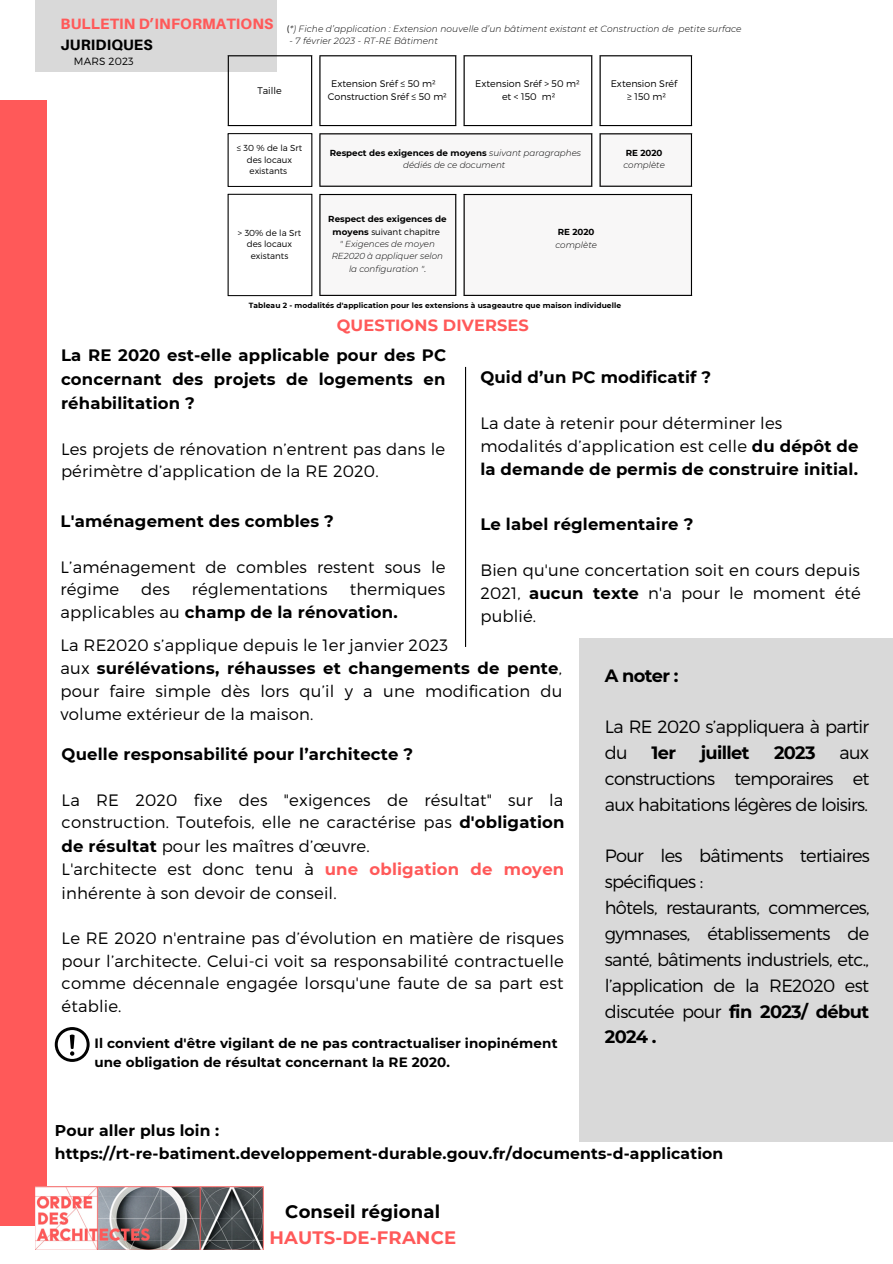
<style>
.page{position:relative;width:893px;height:1264px;background:#fff}
.page>*{position:absolute;margin:0;border:0;box-sizing:border-box;transform-origin:0 0}
.t1{font:700 18px "Montserrat";letter-spacing:.01em;color:#000}
.t2{font:700 18px "Montserrat";letter-spacing:.01em;color:#ff5959}
.t3{font:300 17.85px/25.8px "Montserrat";letter-spacing:-.035em;color:#000}
.t4{font:700 17.85px "Montserrat";letter-spacing:-.035em;color:#000}
.t5{font:300 16.5px/22.5px "Montserrat";letter-spacing:.01em;color:#000}
.t6{font:700 16.5px/23.5px "Montserrat";letter-spacing:.01em;color:#000;text-align:justify}
.t7{font:700 16.2px "Montserrat";letter-spacing:.01em;color:#ff5959}
.t8{font:700 15.6px/22.5px "Montserrat";letter-spacing:.01em;color:#000}
.t9{font:800 15px "Aileron";letter-spacing:.01em;color:#ff5959}
.t10{font:800 15px "Aileron";letter-spacing:.01em;color:#000}
.t11{font:700 13.5px/19px "Montserrat";letter-spacing:.01em;color:#000}
.t12{font:300 10.5px "Montserrat";letter-spacing:.01em;color:#000}
.t13{font:300 9.6px/13px "Montserrat";color:#000;text-align:center}
.t14{font:italic 300 9px "Montserrat";letter-spacing:.01em;color:#000}
.t15{font:italic 300 8.7px/12.3px "Montserrat";color:#000;text-align:center}
.t16{font:300 8.7px/11.6px "Montserrat";color:#000;text-align:center}
.t17{font:700 8.7px "Montserrat";color:#000}
.t18{font:700 7.5px "Montserrat";letter-spacing:.01em;color:#000}
.s1{font-style:normal}
.s2{font-weight:700;font-style:normal}
.s3{font-weight:700}
.s4{font-weight:700;color:#ff5959}
</style>
<div class="page">
<div style="left:35px;top:0;width:241px;height:71px;background:#d9d9d9"></div>
<div style="left:0;top:100px;width:47px;height:1125px;background:#ff5959"></div>
<img style="left:35px;top:1186px;width:228px;height:63px">
<div style="left:579px;top:639px;width:313px;height:502px;background:#d9d9d9"></div>
<svg style="left:55px;top:1027px;width:35px;height:34px"></svg>
<svg style="left:320px;top:133px;width:372px;height:163px"></svg>
<hr style="left:228px;top:134px;width:1px;height:52px;background:#000">
<hr style="left:311px;top:134px;width:1px;height:52px;background:#000">
<hr style="left:228px;top:133px;width:84px;height:1px;background:#000">
<hr style="left:228px;top:186px;width:84px;height:1px;background:#000">
<hr style="left:228px;top:195px;width:1px;height:100px;background:#000">
<hr style="left:311px;top:195px;width:1px;height:100px;background:#000">
<hr style="left:228px;top:194px;width:84px;height:1px;background:#000">
<hr style="left:228px;top:295px;width:84px;height:1px;background:#000">
<hr style="left:228px;top:56px;width:1px;height:69px;background:#000">
<hr style="left:311px;top:56px;width:1px;height:69px;background:#000">
<hr style="left:228px;top:55px;width:84px;height:1px;background:#000">
<hr style="left:228px;top:125px;width:84px;height:1px;background:#000">
<hr style="left:319px;top:56px;width:1px;height:69px;background:#000">
<hr style="left:455px;top:56px;width:1px;height:69px;background:#000">
<hr style="left:319px;top:55px;width:137px;height:1px;background:#000">
<hr style="left:319px;top:125px;width:137px;height:1px;background:#000">
<hr style="left:463px;top:56px;width:1px;height:69px;background:#000">
<hr style="left:591px;top:56px;width:1px;height:69px;background:#000">
<hr style="left:463px;top:55px;width:129px;height:1px;background:#000">
<hr style="left:463px;top:125px;width:129px;height:1px;background:#000">
<hr style="left:599px;top:56px;width:1px;height:69px;background:#000">
<hr style="left:690px;top:56px;width:2px;height:69px;background:#000">
<hr style="left:599px;top:55px;width:93px;height:1px;background:#000">
<hr style="left:599px;top:125px;width:93px;height:1px;background:#000">
<hr style="left:319px;top:134px;width:1px;height:52px;background:#000">
<hr style="left:591px;top:134px;width:1px;height:52px;background:#000">
<hr style="left:319px;top:133px;width:273px;height:1px;background:#000">
<hr style="left:319px;top:186px;width:273px;height:1px;background:#000">
<hr style="left:599px;top:134px;width:1px;height:52px;background:#000">
<hr style="left:690px;top:134px;width:2px;height:52px;background:#000">
<hr style="left:599px;top:133px;width:93px;height:1px;background:#000">
<hr style="left:599px;top:186px;width:93px;height:1px;background:#000">
<hr style="left:319px;top:195px;width:1px;height:100px;background:#000">
<hr style="left:455px;top:195px;width:1px;height:100px;background:#000">
<hr style="left:319px;top:194px;width:137px;height:1px;background:#000">
<hr style="left:319px;top:295px;width:137px;height:1px;background:#000">
<hr style="left:463px;top:195px;width:1px;height:100px;background:#000">
<hr style="left:690px;top:195px;width:2px;height:100px;background:#000">
<hr style="left:463px;top:194px;width:229px;height:1px;background:#000">
<hr style="left:463px;top:295px;width:229px;height:1px;background:#000">
<hr style="left:465px;top:367px;width:1px;height:280px;background:#020202">
<p class="t9" style="left:61px;top:15px;width:214px">BULLETIN D’INFORMATIONS</p>
<p class="t10" style="left:61px;top:35px;width:94px">JURIDIQUES</p>
<p class="t12" style="left:74px;top:54px;width:61px">MARS 2023</p>
<p class="t14" style="left:287px;top:23px;width:456px"><span class="s1">(</span>*) Fiche d’application : Extension nouvelle d’un bâtiment existant et Construction de petite surface</p>
<p class="t14" style="left:289px;top:36px;width:150px">- 7 février 2023 - RT-RE Bâtiment</p>
<p class="t13" style="left:257px;top:83px;width:26px">Taille</p>
<p class="t13" style="left:328px;top:77px;width:120px;text-align:left;text-indent:3px">Extension Sréf ≤ 50 m²<br>Construction Sréf ≤ 50 m²</p>
<p class="t13" style="left:475px;top:77px;width:106px">Extension Sréf &gt; 50 m² et &lt; 150 m²</p>
<p class="t13" style="left:610px;top:77px;width:68px">Extension Sréf ≥ 150 m²</p>
<p class="t16" style="left:237px;top:142px;width:67px">≤ 30 % de la Srt des locaux existants</p>
<p class="t15" style="left:330px;top:146px;width:253px"><span class="s2">Respect des exigences de moyens</span> suivant paragraphes dédiés de ce document</p>
<p class="t17" style="left:625px;top:147px;width:38px">RE 2020</p>
<p class="t15" style="left:623px;top:159px;width:43px">complète</p>
<p class="t16" style="left:238px;top:226px;width:65px">&gt; 30% de la Srt des locaux existants</p>
<p class="t15" style="left:328px;top:213px;width:120px"><span class="s2">Respect des exigences de moyens</span> <span class="s1">suivant chapitre<br></span>" Exigences de moyen<br>RE2020 à appliquer selon la configuration "<span class="s1">.</span></p>
<p class="t17" style="left:557px;top:227px;width:38px">RE 2020</p>
<p class="t15" style="left:555px;top:238px;width:43px">complète</p>
<p class="t18" style="left:249px;top:301px;width:374px">Tableau 2 - modalités d'application pour les extensions à usageautre que maison individuelle</p>
<p class="t7" style="left:337px;top:315px;width:194px">QUESTIONS DIVERSES</p>
<p class="t6" style="left:61px;top:344px;width:386px">La RE 2020 est-elle applicable pour des PC concernant des projets de logements en réhabilitation ?</p>
<p class="t5" style="left:61px;top:437px;width:385px">Les projets de rénovation n’entrent pas dans le périmètre d’application de la RE 2020.</p>
<p class="t6" style="left:61px;top:509px;width:275px">L'aménagement des combles ?</p>
<p class="t5" style="left:61px;top:555px;width:386px">L’aménagement de combles restent sous le régime</p>
<p class="t5" style="left:141px;top:577px;width:30px">des</p>
<p class="t5" style="left:192px;top:577px;width:137px">réglementations</p>
<p class="t5" style="left:61px;top:577px;width:386px;text-indent:289px">thermiques applicables au <span class="s3">champ de la rénovation.</span></p>
<p class="t6" style="left:480px;top:365px;width:232px">Quid d’un PC modificatif ?</p>
<p class="t5" style="left:480px;top:411px;width:379px;line-height:23.1px">La date à retenir pour déterminer les modalités d’application est celle <span class="s3">du dépôt de la demande de permis de construire initial.</span></p>
<p class="t6" style="left:480px;top:512px;width:214px">Le label réglementaire ?</p>
<p class="t5" style="left:480px;top:558px;width:382px;line-height:23.1px;text-align:justify">Bien qu'une concertation soit en cours depuis 2021, <span class="s3">aucun texte</span> n'a pour le moment été publié.</p>
<p class="t5" style="left:61px;top:633px;width:503px">La RE2020 s’applique depuis le 1er janvier 2023<br>aux <span class="s3">surélévations, réhausses et changements de pente</span>, pour faire simple dès lors qu’il y a une modification du volume extérieur de la maison.</p>
<p class="t6" style="left:62px;top:742px;width:353px">Quelle responsabilité pour l’architecte ?</p>
<p class="t5" style="left:62px;top:787px;width:504px;line-height:23.2px">La RE 2020 fixe des "exigences de résultat" sur la construction. Toutefois, elle ne caractérise pas <span class="s3">d'obligation de résultat</span> pour les maîtres d’œuvre.<br>L'architecte est donc tenu à <span class="s4">une obligation de moyen </span>inhérente à son devoir de conseil.</p>
<p class="t5" style="left:62px;top:926px;width:504px;text-align:justify">Le RE 2020 n'entraine pas d’évolution en matière de risques pour l’architecte. Celui-ci voit sa responsabilité contractuelle comme décennale engagée lorsqu'une faute de sa part est établie.</p>
<p class="t11" style="left:94px;top:1033px;width:464px">Il convient d'être vigilant de ne pas contractualiser inopinément une obligation de résultat concernant la RE 2020.</p>
<p class="t4" style="left:604px;top:664px;width:75px">A noter :</p>
<p class="t3" style="left:604px;top:712px;width:266px">La RE 2020 s’appliquera à partir du</p>
<p class="t4" style="left:651px;top:741px;width:26px">1er</p>
<p class="t4" style="left:700px;top:741px;width:50px">juillet</p>
<p class="t4" style="left:774px;top:741px;width:43px">2023</p>
<p class="t3" style="left:604px;top:738px;width:266px;text-align:justify;text-indent:235px">aux constructions temporaires et aux habitations légères de loisirs.</p>
<p class="t3" style="left:604px;top:842px;width:266px">Pour les bâtiments tertiaires spécifiques :<br>hôtels, restaurants, commerces, gymnases, établissements de santé, bâtiments industriels, etc., l’application de la RE2020 est discutée pour <span class="s3">fin 2023/ début<br>2024 .</span></p>
<p class="t8" style="left:55px;top:1119px;width:670px">Pour aller plus loin : https://rt-re-batiment.developpement-durable.gouv.fr/documents-d-application</p>
<p class="t1" style="left:285px;top:1200px;width:156px">Conseil régional</p>
<p class="t2" style="left:269px;top:1226px;width:188px">HAUTS-DE-FRANCE</p>
</div>
